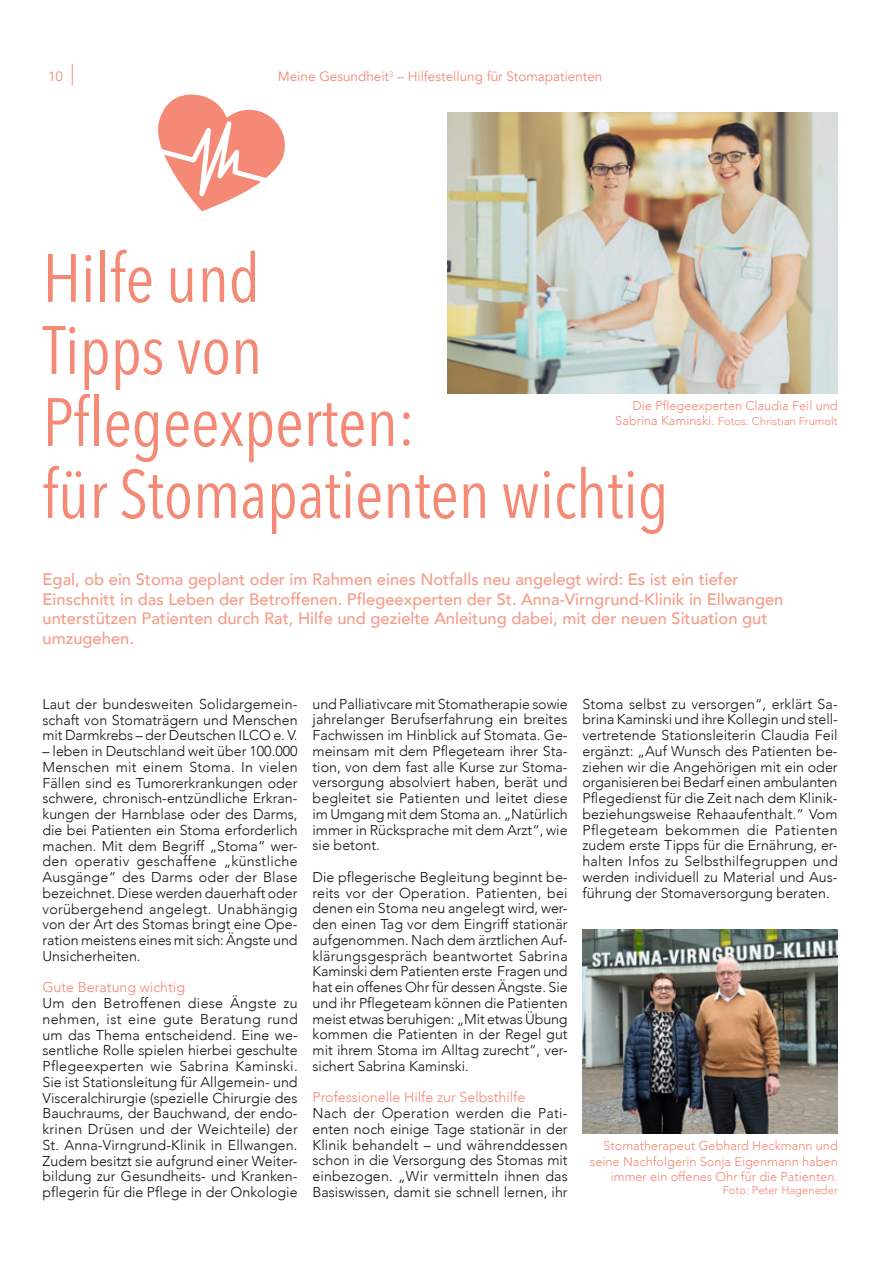
<style>
.page{position:relative;width:893px;height:1263px;background:#fff}
.page>*{position:absolute;margin:0;border:0;box-sizing:border-box;transform-origin:0 0}
.t1{font:67.5px/72px "Avenir Next Condensed";letter-spacing:-.005em;color:#f48976}
.t2{font:500 16.5px/19.8px "Avenir";color:#f69b88}
.t3{font:300 14.25px/15.8px "Avenir";color:#131413;text-align:justify}
.t4{font:300 14.25px "Avenir";color:#f48976}
.t5{font:13.5px "Avenir";color:#f48976}
.t6{font:300 12.75px/15.3px "Avenir";color:#f48976;text-align:right}
.t7{font:300 11.25px "Avenir";color:#f48976}
.s1{font-size:12.75px}
</style>
<div class="page">
<svg style="left:72px;top:64px;width:1px;height:21px"></svg>
<svg style="left:158px;top:94px;width:127px;height:117px"></svg>
<img style="left:583px;top:929px;width:255px;height:205px">
<img style="left:447px;top:113px;width:391px;height:281px">
<p class="t5" style="left:48px;top:69px;width:17px">10</p>
<p class="t5" style="left:278px;top:69px;width:326px">Meine Gesundheit<sup>3</sup> – Hilfestellung für Stomapatienten</p>
<h1 class="t1" style="left:43px;top:239px;width:628px">Hilfe und<br>Tipps von<br>Pflegeexperten:<br>für Stomapatienten wichtig</h1>
<p class="t6" style="left:632px;top:398px;width:207px">Die Pflegeexperten Claudia Feil und</p>
<p class="t7" style="left:615px;top:415px;width:224px"><span class="s1">Sabrina Kaminski.</span> Fotos: Christian Frumolt</p>
<p class="t2" style="left:43px;top:568px;width:742px">Egal, ob ein Stoma geplant oder im Rahmen eines Notfalls neu angelegt wird: Es ist ein tiefer Einschnitt in das Leben der Betroffenen. Pflegeexperten der St. Anna-Virngrund-Klinik in Ellwangen unterstützen Patienten durch Rat, Hilfe und gezielte Anleitung dabei, mit der neuen Situation gut umzugehen.</p>
<p class="t3" style="left:43px;top:696px;width:257px">Laut der bundesweiten Solidargemein&shy;schaft von Stomaträgern und Menschen mit Darmkrebs – der Deutschen ILCO e. V.</p>
<p class="t3" style="left:43px;top:743px;width:257px">– leben in Deutschland weit über 100.000<br>Menschen mit einem Stoma. In vielen Fällen sind es Tumorerkrankungen oder schwere, chronisch-entzündliche Erkran&shy;kungen der Harnblase oder des Darms, die bei Patienten ein Stoma erforderlich machen. Mit dem Begriff „Stoma“ wer&shy;den operativ geschaffene „künstliche Ausgänge“ des Darms oder der Blase bezeichnet. Diese werden dauerhaft oder vorübergehend angelegt. Unabhängig von der Art des Stomas bringt eine Ope&shy;ration meistens eines mit sich: Ängste und Unsicherheiten.</p>
<p class="t4" style="left:43px;top:979px;width:144px">Gute Beratung wichtig</p>
<p class="t3" style="left:43px;top:995px;width:257px">Um den Betroffenen diese Ängste zu nehmen, ist eine gute Beratung rund um das Thema entscheidend. Eine we&shy;sentliche Rolle spielen hierbei geschulte Pflegeexperten wie Sabrina Kaminski.<br>Sie ist Stationsleitung für Allgemein- und Visceralchirurgie (spezielle Chirurgie des Bauchraums, der Bauchwand, der endo&shy;krinen Drüsen und der Weichteile) der St. Anna-Virngrund-Klinik in Ellwangen.<br>Zudem besitzt sie aufgrund einer Weiter&shy;bildung zur Gesundheits- und Kranken&shy;pflegerin für die Pflege in der Onkologie</p>
<p class="t3" style="left:313px;top:696px;width:257px">und Palliativcare mit Stomatherapie sowie jahrelanger Berufserfahrung ein breites Fachwissen im Hinblick auf Stomata. Ge&shy;meinsam mit dem Pflegeteam ihrer Sta&shy;tion, von dem fast alle Kurse zur Stoma&shy;versorgung absolviert haben, berät und begleitet sie Patienten und leitet diese im Umgang mit dem Stoma an. „Natürlich immer in Rücksprache mit dem Arzt“, wie sie betont.</p>
<p class="t3" style="left:313px;top:869px;width:257px">Die pflegerische Begleitung beginnt be&shy;reits vor der Operation. Patienten, bei denen ein Stoma neu angelegt wird, wer&shy;den einen Tag vor dem Eingriff stationär aufgenommen. Nach dem ärztlichen Auf&shy;klärungsgespräch beantwortet Sabrina Kaminski dem Patienten erste Fragen und hat ein offenes Ohr für dessen Ängste. Sie und ihr Pflegeteam können die Patienten meist etwas beruhigen: „Mit etwas Übung kommen die Patienten in der Regel gut mit ihrem Stoma im Alltag zurecht“, ver&shy;sichert Sabrina Kaminski.</p>
<p class="t4" style="left:313px;top:1089px;width:214px">Professionelle Hilfe zur Selbsthilfe</p>
<p class="t3" style="left:313px;top:1105px;width:257px">Nach der Operation werden die Pati&shy;enten noch einige Tage stationär in der Klinik behandelt – und währenddessen schon in die Versorgung des Stomas mit einbezogen. „Wir vermitteln ihnen das Basiswissen, damit sie schnell lernen, ihr</p>
<p class="t3" style="left:583px;top:696px;width:257px">Stoma selbst zu versorgen“, erklärt Sa&shy;brina Kaminski und ihre Kollegin und stell&shy;vertretende Stationsleiterin Claudia Feil ergänzt: „Auf Wunsch des Patienten be&shy;ziehen wir die Angehörigen mit ein oder organisieren bei Bedarf einen ambulanten Pflegedienst für die Zeit nach dem Klinik&shy;beziehungsweise Rehaaufenthalt.“ Vom Pflegeteam bekommen die Patienten zudem erste Tipps für die Ernährung, er&shy;halten Infos zu Selbsthilfegruppen und werden individuell zu Material und Aus&shy;führung der Stomaversorgung beraten.</p>
<p class="t6" style="left:590px;top:1138px;width:249px">Stomatherapeut Gebhard Heckmann und seine Nachfolgerin Sonja Eigenmann haben immer ein offenes Ohr für die Patienten.</p>
<p class="t7" style="left:723px;top:1184px;width:117px">Foto: Peter Hageneder</p>
</div>
